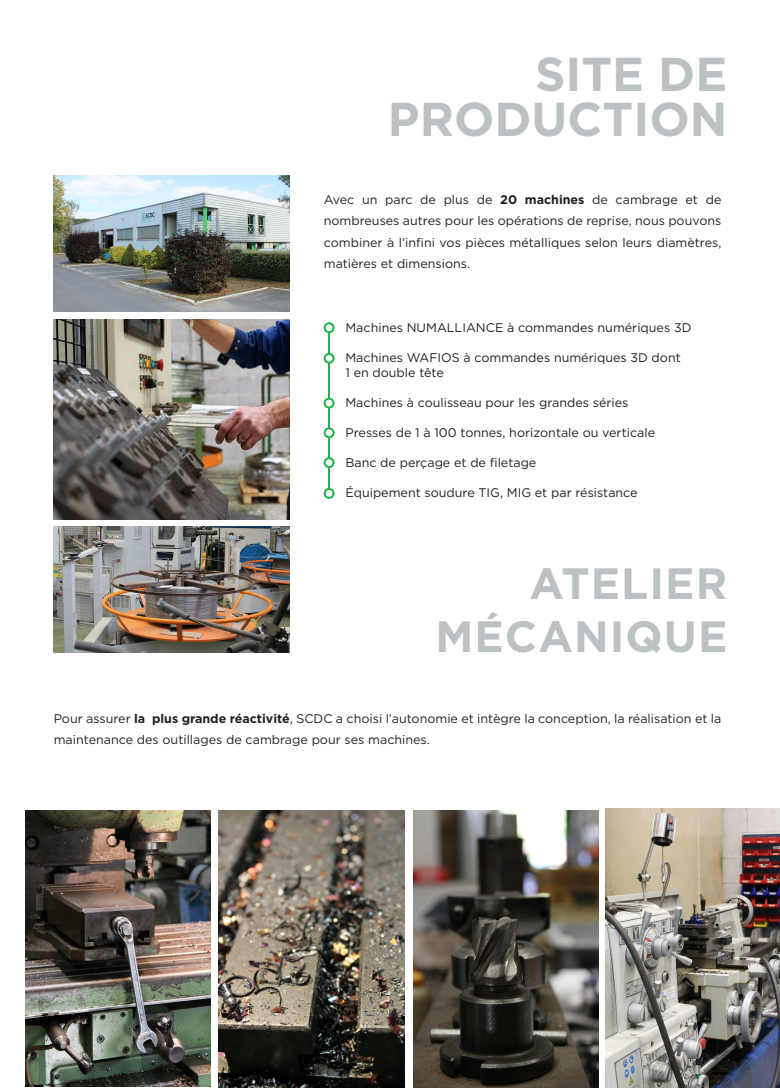
<style>
.page{position:relative;width:780px;height:1088px;background:#fff}
.page>*{position:absolute;margin:0;border:0;box-sizing:border-box;transform-origin:0 0}
.t1{font:700 47.5px "Gotham";color:#bcc1c3}
.t2{font:700 43.75px "Gotham";letter-spacing:.025em;color:#bcc1c3}
.t3{font:12.5px/21.2px "Gotham";color:#231f20}
.s1{font-weight:700}
</style>
<div class="page">
<img style="left:54px;top:176px;width:235px;height:135px">
<img style="left:54px;top:319px;width:235px;height:201px">
<img style="left:54px;top:527px;width:235px;height:125px">
<img style="left:25px;top:810px;width:185px;height:276px">
<img style="left:219px;top:810px;width:185px;height:278px">
<img style="left:413px;top:810px;width:185px;height:278px">
<img style="left:605px;top:809px;width:175px;height:278px">
<hr style="left:328px;top:327px;width:2px;height:166px;background:#23b24b">
<div style="left:325px;top:323px;width:8px;height:9px;background:#fff;border-radius:50%"></div>
<div style="left:324px;top:322px;width:10px;height:11px;border:2px solid #23b24b;border-radius:50%"></div>
<div style="left:325px;top:354px;width:8px;height:9px;background:#fff;border-radius:50%"></div>
<div style="left:324px;top:353px;width:10px;height:11px;border:2px solid #23b24b;border-radius:50%"></div>
<div style="left:325px;top:399px;width:8px;height:8px;background:#fff;border-radius:50%"></div>
<div style="left:324px;top:398px;width:10px;height:10px;border:2px solid #23b24b;border-radius:50%"></div>
<div style="left:325px;top:428px;width:8px;height:9px;background:#fff;border-radius:50%"></div>
<div style="left:324px;top:427px;width:10px;height:11px;border:2px solid #23b24b;border-radius:50%"></div>
<div style="left:325px;top:458px;width:8px;height:9px;background:#fff;border-radius:50%"></div>
<div style="left:324px;top:457px;width:10px;height:11px;border:2px solid #23b24b;border-radius:50%"></div>
<div style="left:325px;top:489px;width:8px;height:9px;background:#fff;border-radius:50%"></div>
<div style="left:324px;top:488px;width:10px;height:11px;border:2px solid #23b24b;border-radius:50%"></div>
<p class="t1" style="left:535px;top:43px;width:194px">SITE DE</p>
<p class="t1" style="left:388px;top:88px;width:341px">PRODUCTION</p>
<p class="t3" style="left:324px;top:189px;width:399px;text-align:justify">Avec un parc de plus de <span class="s1">20 machines</span> de cambrage et de nombreuses autres pour les opérations de reprise, nous pouvons combiner à l’infini vos pièces métalliques selon leurs diamètres, matières et dimensions.</p>
<p class="t3" style="left:345px;top:317px;width:347px">Machines NUMALLIANCE à commandes numériques 3D</p>
<p class="t3" style="left:345px;top:347px;width:337px">Machines WAFIOS à commandes numériques 3D dont</p>
<p class="t3" style="left:345px;top:362px;width:100px">1 en double tête</p>
<p class="t3" style="left:345px;top:392px;width:284px">Machines à coulisseau pour les grandes séries</p>
<p class="t3" style="left:345px;top:422px;width:311px">Presses de 1 à 100 tonnes, horizontale ou verticale</p>
<p class="t3" style="left:345px;top:452px;width:192px">Banc de perçage et de filetage</p>
<p class="t3" style="left:345px;top:482px;width:294px">Équipement soudure TIG, MIG et par résistance</p>
<p class="t2" style="left:529px;top:555px;width:199px">ATELIER</p>
<p class="t2" style="left:435px;top:607px;width:293px">MÉCANIQUE</p>
<p class="t3" style="left:54px;top:708px;width:669px">Pour assurer <span class="s1">la plus grande réactivité</span>, SCDC a choisi l’autonomie et intègre la conception, la réalisation et la maintenance des outillages de cambrage pour ses machines.</p>
</div>
